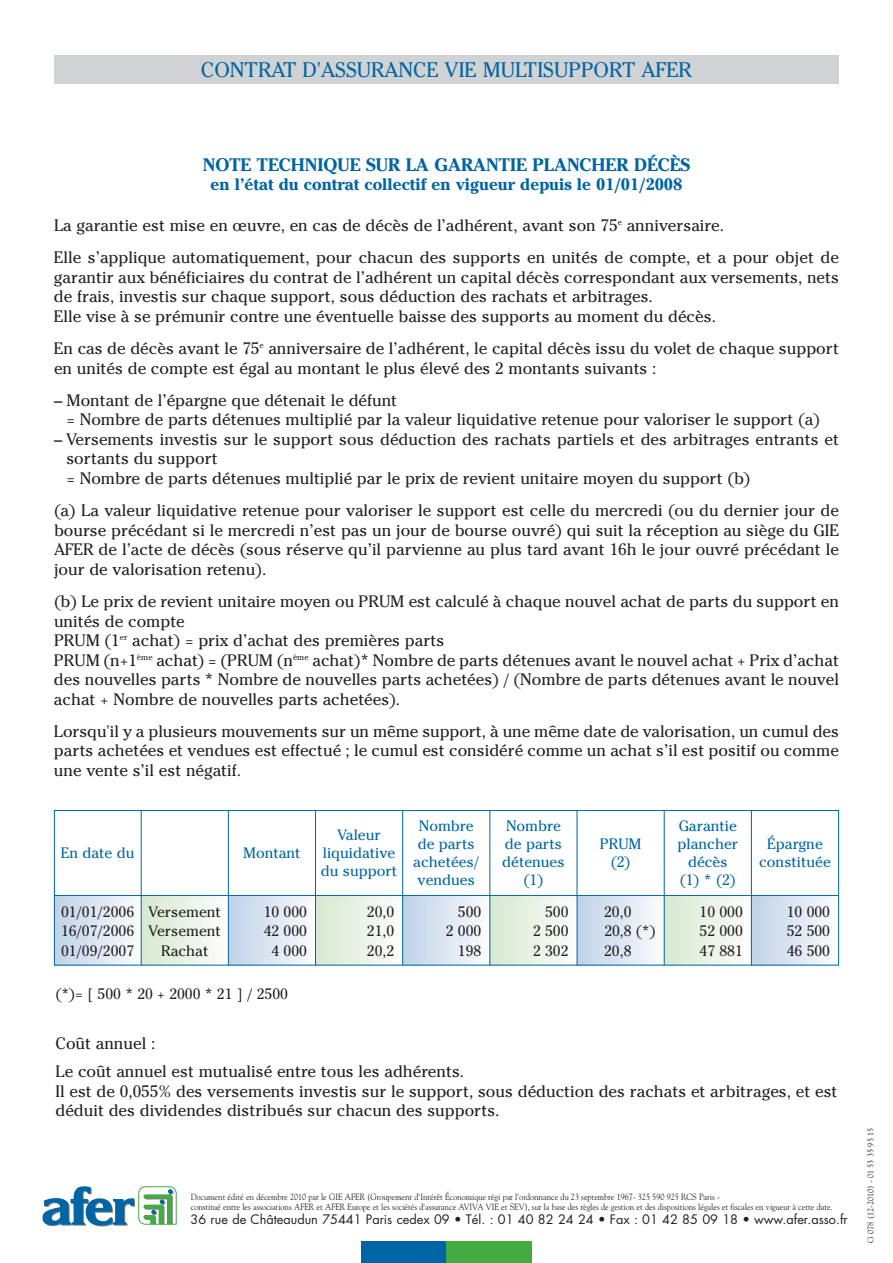
<style>
.page{position:relative;width:893px;height:1263px;background:#fff}
.page>*{position:absolute;margin:0;border:0;box-sizing:border-box;transform-origin:0 0}
.t1{font:21px "Cheltenham";color:#0065a4}
.t2{font:700 18px "Cheltenham";color:#0065a4}
.t3{font:16.5px/19.5px "Cheltenham";color:#231f20}
.t4{font:700 16.5px "Cheltenham";color:#0065a4}
.t5{font:15px/19.5px "Cheltenham";color:#231f20;text-align:justify}
.t6{font:15px/18px "Cheltenham";color:#0065a4;text-align:center}
.t7{font:12.75px "Futura";color:#231f20}
.t8{font:9px/10.8px "Goudy";color:#231f20;scale:.9 1}
.t9{font:8.25px "Goudy";color:#231f20}
.s1{color:#fff}
</style>
<div class="page">
<div style="left:362px;top:1242px;width:85px;height:21px;background:#0065a4"></div>
<div style="left:447px;top:1242px;width:85px;height:21px;background:#44aa42"></div>
<div style="left:54px;top:55px;width:785px;height:29px;background:#d1d2d4"></div>
<div style="left:54px;top:895px;width:87px;height:71px;background:linear-gradient(to right,#c0d1e7,#fbfcfd)"></div>
<div style="left:141px;top:895px;width:87px;height:71px;background:linear-gradient(to right,#d7e8d0,#fcfefc)"></div>
<div style="left:228px;top:895px;width:87px;height:71px;background:linear-gradient(to right,#c0d1e7,#fbfcfd)"></div>
<div style="left:315px;top:895px;width:88px;height:71px;background:linear-gradient(to right,#d7e8d0,#fcfefc)"></div>
<div style="left:403px;top:895px;width:87px;height:71px;background:linear-gradient(to right,#c0d2e8,#fbfcfd)"></div>
<div style="left:490px;top:895px;width:87px;height:71px;background:linear-gradient(to right,#d7e8d0,#fcfefc)"></div>
<div style="left:577px;top:895px;width:87px;height:71px;background:linear-gradient(to right,#c0d1e7,#fbfcfd)"></div>
<div style="left:664px;top:895px;width:87px;height:71px;background:linear-gradient(to right,#d7e8d0,#fcfefc)"></div>
<div style="left:751px;top:895px;width:87px;height:71px;background:linear-gradient(to right,#c0d1e7,#fbfcfd)"></div>
<hr style="left:54px;top:895px;width:785px;height:1px;background:#0065a4">
<hr style="left:141px;top:810px;width:1px;height:155px;background:#0065a4">
<hr style="left:228px;top:811px;width:1px;height:154px;background:#0065a4">
<hr style="left:315px;top:810px;width:1px;height:155px;background:#0065a4">
<hr style="left:402px;top:811px;width:1px;height:154px;background:#0065a4">
<hr style="left:489px;top:810px;width:1px;height:155px;background:#0065a4">
<hr style="left:577px;top:810px;width:1px;height:155px;background:#0065a4">
<hr style="left:664px;top:810px;width:1px;height:155px;background:#0065a4">
<hr style="left:751px;top:811px;width:1px;height:154px;background:#0065a4">
<div style="left:54px;top:810px;width:785px;height:155px;border:1px solid #0065a4"></div>
<svg style="left:42px;top:1186px;width:135px;height:41px"></svg>
<p class="t1" style="left:201px;top:62px;width:493px">CONTRAT D'ASSURANCE VIE MULTISUPPORT AFER</p>
<p class="t2" style="left:203px;top:158px;width:489px">NOTE TECHNIQUE SUR LA GARANTIE PLANCHER DÉCÈS</p>
<p class="t4" style="left:210px;top:179px;width:473px">en l’état du contrat collectif en vigueur depuis le 01/01/2008</p>
<p class="t3" style="left:54px;top:211px;width:786px;line-height:32.2px">La garantie est mise en œuvre, en cas de décès de l’adhérent, avant son 75<sup>e</sup> anniversaire.<br>Elle s’applique automatiquement, pour chacun des supports en unités de compte, et a pour objet de</p>
<p class="t3" style="left:54px;top:269px;width:786px">garantir aux bénéficiaires du contrat de l’adhérent un capital décès correspondant aux versements, nets de frais, investis sur chaque support, sous déduction des rachats et arbitrages.<br>Elle vise à se prémunir contre une éventuelle baisse des supports au moment du décès.</p>
<p class="t3" style="left:54px;top:340px;width:786px">En cas de décès avant le 75<sup>e</sup> anniversaire de l’adhérent, le capital décès issu du volet de chaque support en unités de compte est égal au montant le plus élevé des 2 montants suivants :</p>
<p class="t3" style="left:54px;top:392px;width:345px">– Montant de l’épargne que détenait le défunt</p>
<p class="t3" style="left:54px;top:411px;width:767px"><span class="s1">–</span> = Nombre de parts détenues multiplié par la valeur liquidative retenue pour valoriser le support (a)</p>
<p class="t3" style="left:66px;top:431px;width:774px;text-indent:-12px">– Versements investis sur le support sous déduction des rachats partiels et des arbitrages entrants et sortants du support</p>
<p class="t3" style="left:54px;top:464px;width:786px;line-height:32.2px"><span class="s1">–</span> = Nombre de parts détenues multiplié par le prix de revient unitaire moyen du support (b)<br>(a) La valeur liquidative retenue pour valoriser le support est celle du mercredi (ou du dernier jour de</p>
<p class="t3" style="left:54px;top:522px;width:786px;text-align:justify">bourse précédant si le mercredi n’est pas un jour de bourse ouvré) qui suit la réception au siège du GIE AFER de l’acte de décès (sous réserve qu’il parvienne au plus tard avant 16h le jour ouvré précédant le jour de valorisation retenu).</p>
<p class="t3" style="left:54px;top:593px;width:787px">(b) Le prix de revient unitaire moyen ou PRUM est calculé à chaque nouvel achat de parts du support en unités de compte<br>PRUM (1<sup>er</sup> achat) = prix d’achat des premières parts<br>PRUM (n+1<sup>ème</sup> achat) = (PRUM (n<sup>ème</sup> achat)* Nombre de parts détenues avant le nouvel achat + Prix d’achat des nouvelles parts * Nombre de nouvelles parts achetées) / (Nombre de parts détenues avant le nouvel achat + Nombre de nouvelles parts achetées).</p>
<p class="t3" style="left:54px;top:723px;width:786px;text-align:justify">Lorsqu'il y a plusieurs mouvements sur un même support, à une même date de valorisation, un cumul des parts achetées et vendues est effectué ; le cumul est considéré comme un achat s’il est positif ou comme une vente s’il est négatif.</p>
<p class="t6" style="left:61px;top:845px;width:75px">En date du</p>
<p class="t6" style="left:243px;top:845px;width:59px">Montant</p>
<p class="t6" style="left:321px;top:827px;width:78px">Valeur liquidative du support</p>
<p class="t6" style="left:413px;top:818px;width:67px">Nombre de parts achetées/ vendues</p>
<p class="t6" style="left:502px;top:818px;width:64px">Nombre de parts détenues (1)</p>
<p class="t6" style="left:600px;top:836px;width:43px">PRUM (2)</p>
<p class="t6" style="left:677px;top:818px;width:62px">Garantie plancher décès (1) * (2)</p>
<p class="t6" style="left:759px;top:836px;width:73px">Épargne constituée</p>
<p class="t5" style="left:61px;top:903px;width:75px">01/01/2006<br>16/07/2006<br>01/09/2007</p>
<p class="t5" style="left:149px;top:903px;width:74px;text-align:center">Versement<br>Versement<br>Rachat</p>
<p class="t5" style="left:264px;top:903px;width:45px;text-align:center">10 000<br>42 000<br>4 000</p>
<p class="t5" style="left:367px;top:903px;width:29px">20,0<br>21,0<br>20,2</p>
<p class="t5" style="left:446px;top:903px;width:37px;text-align:right">500<br>2 000<br>198</p>
<p class="t5" style="left:533px;top:903px;width:37px;text-indent:12px">500<br>2 500<br>2 302</p>
<p class="t5" style="left:604px;top:903px;width:53px;text-align:left">20,0<br>20,8 (*)<br>20,8</p>
<p class="t5" style="left:700px;top:903px;width:45px">10 000<br>52 000<br>47 881</p>
<p class="t5" style="left:787px;top:903px;width:45px">10 000<br>52 500<br>46 500</p>
<p class="t5" style="left:55px;top:985px;width:234px">(*)= [ 500 * 20 + 2000 * 21 ] / 2500</p>
<p class="t3" style="left:55px;top:1031px;width:410px;line-height:28px">Coût annuel :<br>Le coût annuel est mutualisé entre tous les adhérents.</p>
<p class="t3" style="left:55px;top:1082px;width:784px">Il est de 0,055% des versements investis sur le support, sous déduction des rachats et arbitrages, et est déduit des dividendes distribués sur chacun des supports.</p>
<p class="t8" style="left:191px;top:1191px;width:715px">Document édité en décembre 2010 par le GIE AFER (Groupement d'Intérêt Économique régi par l'ordonnance du 23 septembre 1967- 325 590 925 RCS Paris -<br>constitué entre les associations AFER et AFER Europe et les sociétés d'assurance AVIVA VIE et SEV), sur la base des règles de gestion et des dispositions légales et fiscales en vigueur à cette date.</p>
<p class="t7" style="left:191px;top:1214px;width:659px">36 rue de Châteaudun 75441 Paris cedex 09 • Tél. : 01 40 82 24 24 • Fax : 01 42 85 09 18 • www.afer.asso.fr</p>
<p class="t9" style="left:865px;top:1243px;width:116px;rotate:-90deg">G 078 (12-2010) - 01 53 35 95 15</p>
</div>
